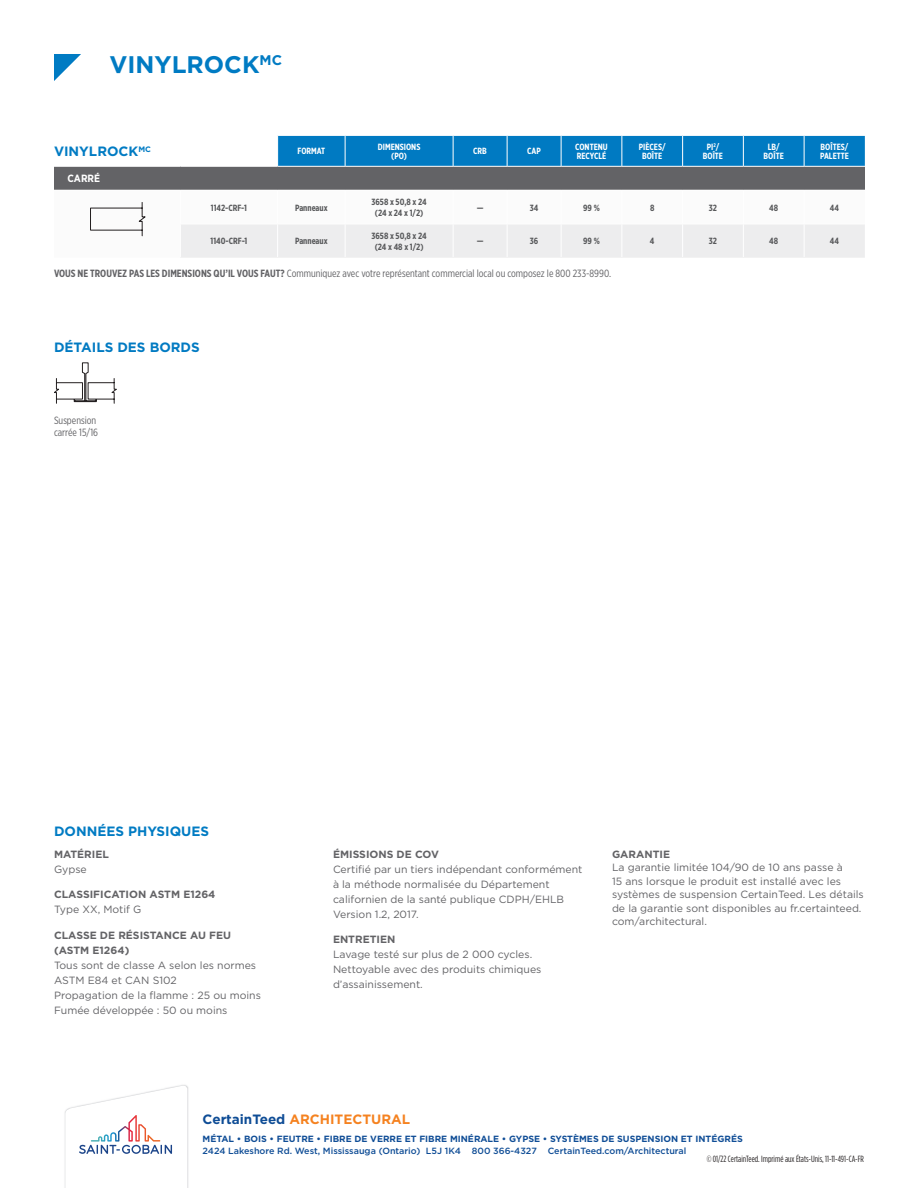
<style>
.page{position:relative;width:918px;height:1188px;background:#fff}
.page>*{position:absolute;margin:0;border:0;box-sizing:border-box;transform-origin:0 0}
.t1{font:700 24px "Gotham";color:#007bc3}
.Body_HD{font:700 13.5px "Gotham";color:#007bc3}
.t2{font:700 13.5px "Gotham";color:#f58220}
.Body_HD-2{font:700 13.5px "Gotham";color:#007ac2}
.Physical_Data_TXT{font:10.5px/15px "Gotham";color:#636366}
.t3{font:10.5px/12px "Gotham X Narrow";color:#636366}
.Physical_Data_HD{font:700 10.5px/15px "Gotham";color:#636366}
.body{font:700 10.5px "Gotham Narrow";color:#fff}
.TXT{font:700 9px/10.5px "Gotham X Narrow";color:#57585a;text-align:center}
.t4{font:500 9px "Gotham";color:#0f4d96}
.t5{font:700 9px "Gotham";color:#0f4d96}
.body-2{font:700 9px/9px "Gotham X Narrow";color:#fff;text-align:center}
.t6{font:9px "Gotham Condensed";color:#231f20}
.TXT-2{font:700 9px "Gotham X Narrow";color:#fff}
.s1{font-weight:700}
.s2{color:#0f4d96}
</style>
<div class="page">
<img style="left:64px;top:1086px;width:125px;height:102px">
<svg style="left:65px;top:1085px;width:122px;height:103px"></svg>
<svg style="left:54px;top:363px;width:63px;height:41px"></svg>
<svg style="left:54px;top:54px;width:27px;height:27px"></svg>
<div style="left:278px;top:136px;width:587px;height:30px;background:#007ac2"></div>
<div style="left:54px;top:166px;width:811px;height:24px;background:#636366"></div>
<div style="left:181px;top:225px;width:684px;height:33px;background:#ededee"></div>
<hr style="left:345px;top:136px;width:1px;height:30px;background:#fff">
<hr style="left:453px;top:136px;width:1px;height:30px;background:#fff">
<hr style="left:507px;top:136px;width:1px;height:30px;background:#fff">
<hr style="left:561px;top:136px;width:1px;height:30px;background:#fff">
<hr style="left:621px;top:136px;width:1px;height:30px;background:#fff">
<hr style="left:682px;top:136px;width:1px;height:30px;background:#fff">
<hr style="left:743px;top:136px;width:1px;height:30px;background:#fff">
<hr style="left:804px;top:136px;width:1px;height:30px;background:#fff">
<hr style="left:54px;top:166px;width:126px;height:1px;background:#fff">
<hr style="left:180px;top:166px;width:98px;height:1px;background:#fff">
<hr style="left:277px;top:224px;width:1px;height:33px;background:#fff">
<hr style="left:345px;top:224px;width:1px;height:33px;background:#fff">
<hr style="left:453px;top:224px;width:1px;height:33px;background:#fff">
<hr style="left:507px;top:224px;width:1px;height:33px;background:#fff">
<hr style="left:561px;top:224px;width:1px;height:33px;background:#fff">
<hr style="left:621px;top:224px;width:1px;height:33px;background:#fff">
<hr style="left:682px;top:224px;width:1px;height:33px;background:#fff">
<hr style="left:743px;top:224px;width:1px;height:33px;background:#fff">
<hr style="left:804px;top:224px;width:1px;height:33px;background:#fff">
<hr style="left:804px;top:166px;width:62px;height:1px;background:#fff">
<hr style="left:278px;top:166px;width:67px;height:1px;background:#fff">
<hr style="left:345px;top:166px;width:108px;height:1px;background:#fff">
<hr style="left:453px;top:166px;width:54px;height:1px;background:#fff">
<hr style="left:507px;top:166px;width:54px;height:1px;background:#fff">
<hr style="left:561px;top:166px;width:61px;height:1px;background:#fff">
<hr style="left:622px;top:166px;width:61px;height:1px;background:#fff">
<hr style="left:683px;top:166px;width:60px;height:1px;background:#fff">
<hr style="left:743px;top:166px;width:61px;height:1px;background:#fff">
<svg style="left:90px;top:202px;width:55px;height:34px"></svg>
<p class="t1" style="left:110px;top:49px;width:174px">VINYLROCK<sup>MC</sup></p>
<p class="Body_HD" style="left:54px;top:142px;width:99px">VINYLROCK<sup>MC</sup></p>
<p class="body-2" style="left:297px;top:147px;width:29px">FORMAT</p>
<p class="body-2" style="left:378px;top:142px;width:44px">DIMENSIONS (PO)</p>
<p class="TXT-2" style="left:473px;top:146px;width:15px">CRB</p>
<p class="body-2" style="left:527px;top:147px;width:15px">CAP</p>
<p class="body-2" style="left:575px;top:142px;width:34px;text-align:left">CONTENU<br>RECYCLÉ</p>
<p class="body-2" style="left:639px;top:142px;width:28px">PIÈCES/<br>BOÎTE</p>
<p class="body-2" style="left:703px;top:142px;width:22px">PI<sup>2</sup>/<br>BOÎTE</p>
<p class="body-2" style="left:764px;top:142px;width:22px">LB/<br>BOÎTE</p>
<p class="body-2" style="left:820px;top:142px;width:30px;text-align:left">BOÎTES/<br>PALETTE</p>
<p class="body" style="left:68px;top:172px;width:34px">CARRÉ</p>
<p class="TXT" style="left:211px;top:202px;width:38px">1142-CRF-1</p>
<p class="TXT" style="left:295px;top:202px;width:34px">Panneaux</p>
<p class="TXT" style="left:371px;top:197px;width:57px">3658 x 50,8 x 24 (24 x 24 x 1/2)</p>
<p class="TXT" style="left:477px;top:202px;width:8px">—</p>
<p class="TXT" style="left:530px;top:202px;width:10px">34</p>
<p class="TXT" style="left:583px;top:202px;width:18px">99 %</p>
<p class="TXT" style="left:650px;top:202px;width:6px">8</p>
<p class="TXT" style="left:709px;top:202px;width:10px">32</p>
<p class="TXT" style="left:769px;top:202px;width:10px">48</p>
<p class="TXT" style="left:830px;top:202px;width:11px">44</p>
<p class="TXT" style="left:211px;top:236px;width:38px">1140-CRF-1</p>
<p class="TXT" style="left:295px;top:236px;width:34px">Panneaux</p>
<p class="TXT" style="left:371px;top:231px;width:57px">3658 x 50,8 x 24 (24 x 48 x 1/2)</p>
<p class="TXT" style="left:477px;top:236px;width:8px">—</p>
<p class="TXT" style="left:530px;top:236px;width:10px">36</p>
<p class="TXT" style="left:583px;top:236px;width:18px">99 %</p>
<p class="TXT" style="left:650px;top:236px;width:6px">4</p>
<p class="TXT" style="left:709px;top:236px;width:10px">32</p>
<p class="TXT" style="left:769px;top:236px;width:10px">48</p>
<p class="TXT" style="left:830px;top:236px;width:11px">44</p>
<p class="t3" style="left:54px;top:268px;width:559px"><span class="s1">VOUS NE TROUVEZ PAS LES DIMENSIONS QU’IL VOUS FAUT?</span> Communiquez avec votre représentant commercial local ou composez le 800 233-8990.</p>
<p class="Body_HD-2" style="left:54px;top:338px;width:147px">DÉTAILS DES BORDS</p>
<p class="t3" style="left:54px;top:414px;width:46px">Suspension carrée 15/16</p>
<p class="Body_HD" style="left:54px;top:822px;width:157px">DONNÉES PHYSIQUES</p>
<p class="Physical_Data_HD" style="left:54px;top:846px;width:56px">MATÉRIEL</p>
<p class="Physical_Data_TXT" style="left:54px;top:861px;width:34px">Gypse</p>
<p class="Physical_Data_HD" style="left:54px;top:887px;width:163px">CLASSIFICATION ASTM E1264</p>
<p class="Physical_Data_TXT" style="left:54px;top:902px;width:89px">Type XX, Motif G</p>
<p class="Physical_Data_HD" style="left:54px;top:928px;width:179px">CLASSE DE RÉSISTANCE AU FEU (ASTM E1264)</p>
<p class="Physical_Data_TXT" style="left:54px;top:958px;width:208px">Tous sont de classe A selon les normes<br>ASTM E84 et CAN S102<br>Propagation de la flamme : 25 ou moins<br>Fumée développée : 50 ou moins</p>
<p class="Physical_Data_HD" style="left:333px;top:846px;width:107px">ÉMISSIONS DE COV</p>
<p class="Physical_Data_TXT" style="left:333px;top:861px;width:251px">Certifié par un tiers indépendant conformément à la méthode normalisée du Département californien de la santé publique CDPH/EHLB Version 1.2, 2017.</p>
<p class="Physical_Data_HD" style="left:333px;top:932px;width:64px">ENTRETIEN</p>
<p class="Physical_Data_TXT" style="left:333px;top:947px;width:210px">Lavage testé sur plus de 2 000 cycles.<br>Nettoyable avec des produits chimiques d’assainissement.</p>
<p class="Physical_Data_HD" style="left:612px;top:846px;width:60px">GARANTIE</p>
<p class="Physical_Data_TXT" style="left:612px;top:860px;width:253px;line-height:13.5px">La garantie limitée 104/90 de 10 ans passe à<br>15 ans lorsque le produit est installé avec les systèmes de suspension CertainTeed. Les détails de la garantie sont disponibles au fr.certainteed. com/architectural.</p>
<p class="t2" style="left:203px;top:1110px;width:209px"><span class="s2">CertainTeed</span> ARCHITECTURAL</p>
<p class="t5" style="left:203px;top:1133px;width:542px">MÉTAL • BOIS • FEUTRE • FIBRE DE VERRE ET FIBRE MINÉRALE • GYPSE • SYSTÈMES DE SUSPENSION ET INTÉGRÉS</p>
<p class="t4" style="left:203px;top:1145px;width:485px">2424 Lakeshore Rd. West, Mississauga (Ontario) L5J 1K4 800 366-4327 CertainTeed.com/Architectural</p>
<p class="t6" style="left:707px;top:1154px;width:159px">© 01/22 CertainTeed. Imprimé aux États-Unis, 11-11-491-CA-FR</p>
</div>
